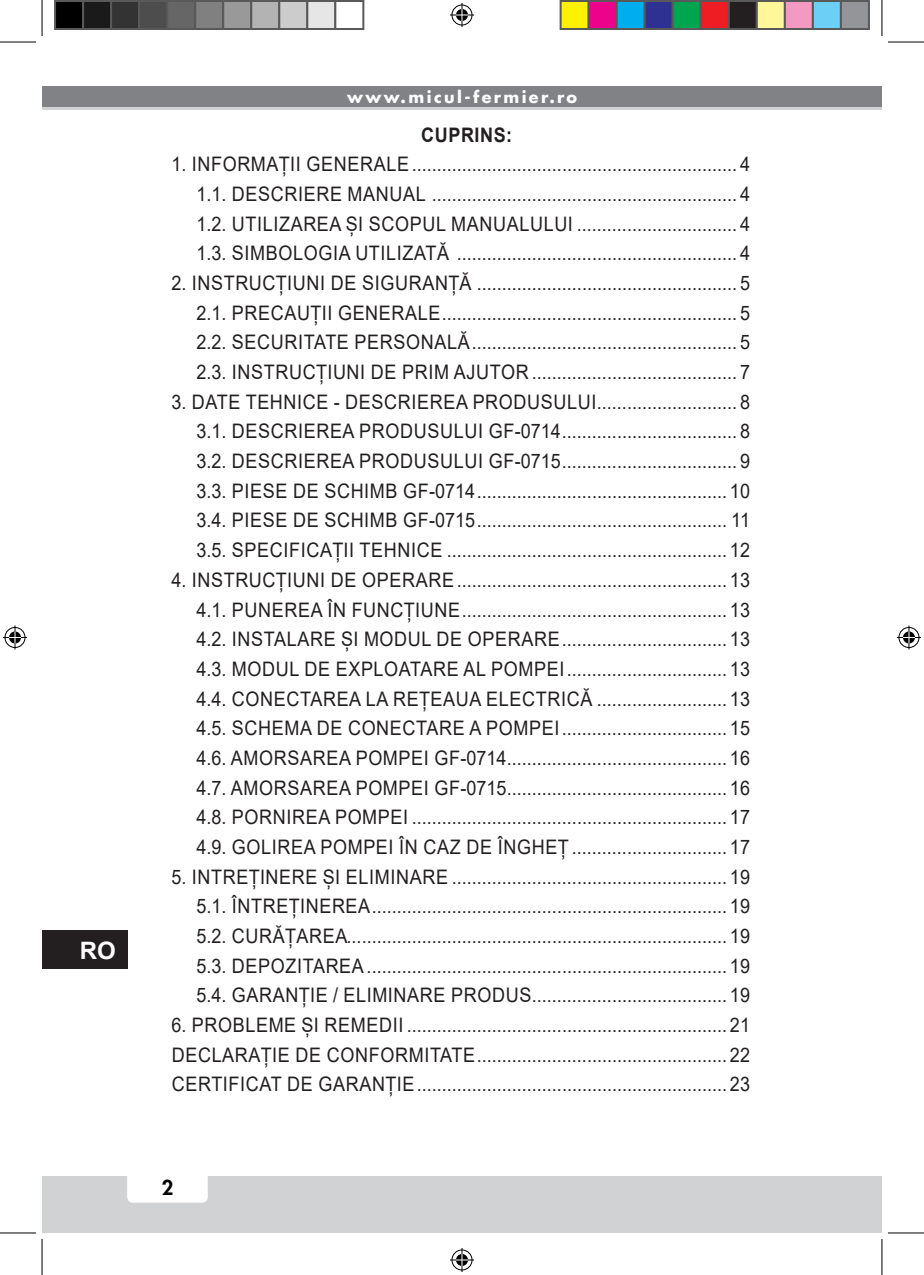
<style>
.page{position:relative;width:924px;height:1275px;background:#fff}
.page>*{position:absolute;margin:0;border:0;box-sizing:border-box;transform-origin:0 0}
.t1{font:700 24px "Arial";color:#fff}
.Cuprins-2{font:20px "Arial";letter-spacing:.035em;color:#231f20;scale:.9 1}
.Cuprins-1{font:20px "Arial";letter-spacing:.035em;color:#231f20;scale:.9 1}
.Testo_normale{font:700 20px "Arial";letter-spacing:.035em;color:#231f20;scale:.9 1}
.t2{font:800 20px "Futura";color:#000}
.t3{font:700 16px "Futura";letter-spacing:.15em;color:#fff}
</style>
<div class="page">
<div style="left:42px;top:1176px;width:839px;height:57px;background:#d1d2d4"></div>
<div style="left:127px;top:1162px;width:81px;height:40px;background:#fff;border-radius:6px"></div>
<div style="left:42px;top:86px;width:839px;height:24px;background:#808285"></div>
<hr style="left:42px;top:107px;width:839px;height:3px;background:#d1d2d4">
<div style="left:42px;top:930px;width:85px;height:39px;background:#231f20"></div>
<hr style="left:0;top:42px;width:36px;height:1px;background:#000">
<hr style="left:887px;top:42px;width:36px;height:1px;background:#000">
<hr style="left:0;top:1232px;width:36px;height:1px;background:#000">
<hr style="left:887px;top:1232px;width:36px;height:1px;background:#000">
<hr style="left:42px;top:0;width:1px;height:36px;background:#000">
<hr style="left:42px;top:1239px;width:1px;height:36px;background:#000">
<hr style="left:881px;top:0;width:1px;height:36px;background:#000">
<hr style="left:881px;top:1239px;width:1px;height:36px;background:#000">
<svg style="left:450px;top:3px;width:24px;height:24px"></svg>
<svg style="left:450px;top:1248px;width:24px;height:24px"></svg>
<svg style="left:3px;top:625px;width:24px;height:24px"></svg>
<svg style="left:897px;top:625px;width:23px;height:24px"></svg>
<div style="left:55px;top:1px;width:28px;height:28px;background:#000"></div>
<div style="left:54px;top:0;width:30px;height:30px;border:2px solid #595959"></div>
<div style="left:83px;top:1px;width:28px;height:28px;background:#1a1a1a"></div>
<div style="left:82px;top:0;width:30px;height:30px;border:2px solid #595959"></div>
<div style="left:111px;top:1px;width:28px;height:28px;background:#333"></div>
<div style="left:110px;top:0;width:30px;height:30px;border:2px solid #595959"></div>
<div style="left:139px;top:1px;width:28px;height:28px;background:#4d4d4d"></div>
<div style="left:138px;top:0;width:30px;height:30px;border:2px solid #595959"></div>
<div style="left:167px;top:1px;width:28px;height:28px;background:#666"></div>
<div style="left:166px;top:0;width:30px;height:30px;border:2px solid #595959"></div>
<div style="left:195px;top:1px;width:28px;height:28px;background:#808080"></div>
<div style="left:194px;top:0;width:30px;height:30px;border:2px solid #595959"></div>
<div style="left:223px;top:1px;width:28px;height:28px;background:#999"></div>
<div style="left:222px;top:0;width:30px;height:30px;border:2px solid #595959"></div>
<div style="left:251px;top:1px;width:28px;height:28px;background:#b3b3b3"></div>
<div style="left:250px;top:0;width:30px;height:30px;border:2px solid #595959"></div>
<div style="left:279px;top:1px;width:28px;height:28px;background:#ccc"></div>
<div style="left:278px;top:0;width:30px;height:30px;border:2px solid #595959"></div>
<div style="left:307px;top:1px;width:28px;height:28px;background:#e6e6e6"></div>
<div style="left:306px;top:0;width:30px;height:30px;border:2px solid #595959"></div>
<div style="left:334px;top:0;width:30px;height:30px;border:2px solid #595959"></div>
<div style="left:560px;top:1px;width:28px;height:28px;background:#fff101"></div>
<div style="left:559px;top:0;width:30px;height:30px;border:2px solid #595959"></div>
<div style="left:588px;top:1px;width:28px;height:28px;background:#ed028c"></div>
<div style="left:587px;top:0;width:30px;height:30px;border:2px solid #595959"></div>
<div style="left:616px;top:1px;width:28px;height:28px;background:#00aeef"></div>
<div style="left:615px;top:0;width:30px;height:30px;border:2px solid #595959"></div>
<div style="left:644px;top:1px;width:28px;height:28px;background:#2e3092"></div>
<div style="left:643px;top:0;width:30px;height:30px;border:2px solid #595959"></div>
<div style="left:672px;top:1px;width:28px;height:28px;background:#00a54f"></div>
<div style="left:671px;top:0;width:30px;height:30px;border:2px solid #595959"></div>
<div style="left:700px;top:1px;width:28px;height:28px;background:#ee1d23"></div>
<div style="left:699px;top:0;width:30px;height:30px;border:2px solid #595959"></div>
<div style="left:728px;top:1px;width:28px;height:28px;background:#231f20"></div>
<div style="left:727px;top:0;width:30px;height:30px;border:2px solid #595959"></div>
<div style="left:756px;top:1px;width:28px;height:28px;background:#fff79a"></div>
<div style="left:755px;top:0;width:30px;height:30px;border:2px solid #595959"></div>
<div style="left:784px;top:1px;width:28px;height:28px;background:#f499c2"></div>
<div style="left:783px;top:0;width:30px;height:30px;border:2px solid #595959"></div>
<div style="left:812px;top:1px;width:28px;height:28px;background:#6bcff6"></div>
<div style="left:811px;top:0;width:30px;height:30px;border:2px solid #595959"></div>
<div style="left:840px;top:1px;width:28px;height:28px;background:#939598"></div>
<div style="left:839px;top:0;width:30px;height:30px;border:2px solid #595959"></div>
<p class="t1" style="left:80px;top:933px;width:37px">RO</p>
<p class="t3" style="left:347px;top:86px;width:231px">www.micul-fermier.ro</p>
<p class="Testo_normale" style="left:421px;top:120px;width:103px">CUPRINS:</p>
<p class="Cuprins-1" style="left:171px;top:150px;width:644px">1. INFORMAȚII GENERALE................................................................. 4</p>
<p class="Cuprins-2" style="left:196px;top:180px;width:616px">1.1. DESCRIERE MANUAL ............................................................. 4</p>
<p class="Cuprins-2" style="left:196px;top:210px;width:616px">1.2. UTILIZAREA ȘI SCOPUL MANUALULUI ................................ 4</p>
<p class="Cuprins-2" style="left:196px;top:239px;width:616px">1.3. SIMBOLOGIA UTILIZATĂ ........................................................ 4</p>
<p class="Cuprins-1" style="left:171px;top:269px;width:644px">2. INSTRUCȚIUNI DE SIGURANȚĂ .................................................... 5</p>
<p class="Cuprins-2" style="left:196px;top:299px;width:616px">2.1. PRECAUȚII GENERALE........................................................... 5</p>
<p class="Cuprins-2" style="left:196px;top:328px;width:616px">2.2. SECURITATE PERSONALĂ..................................................... 5</p>
<p class="Cuprins-2" style="left:196px;top:358px;width:616px">2.3. INSTRUCȚIUNI DE PRIM AJUTOR ......................................... 7</p>
<p class="Cuprins-1" style="left:171px;top:388px;width:644px">3. DATE TEHNICE - DESCRIEREA PRODUSULUI............................ 8</p>
<p class="Cuprins-2" style="left:196px;top:417px;width:616px">3.1. DESCRIEREA PRODUSULUI GF-0714................................... 8</p>
<p class="Cuprins-2" style="left:196px;top:447px;width:616px">3.2. DESCRIEREA PRODUSULUI GF-0715................................... 9</p>
<p class="Cuprins-2" style="left:196px;top:477px;width:616px">3.3. PIESE DE SCHIMB GF-0714.................................................. 10</p>
<p class="Cuprins-2" style="left:196px;top:507px;width:616px">3.4. PIESE DE SCHIMB GF-0715.................................................. 11</p>
<p class="Cuprins-2" style="left:196px;top:536px;width:616px">3.5. SPECIFICAȚII TEHNICE ........................................................ 12</p>
<p class="Cuprins-1" style="left:171px;top:566px;width:644px">4. INSTRUCȚIUNI DE OPERARE...................................................... 13</p>
<p class="Cuprins-2" style="left:196px;top:596px;width:616px">4.1. PUNEREA ÎN FUNCȚIUNE..................................................... 13</p>
<p class="Cuprins-2" style="left:196px;top:625px;width:616px">4.2. INSTALARE ȘI MODUL DE OPERARE................................. 13</p>
<p class="Cuprins-2" style="left:196px;top:655px;width:616px">4.3. MODUL DE EXPLOATARE AL POMPEI................................ 13</p>
<p class="Cuprins-2" style="left:196px;top:685px;width:616px">4.4. CONECTAREA LA REȚEAUA ELECTRICĂ .......................... 13</p>
<p class="Cuprins-2" style="left:196px;top:714px;width:616px">4.5. SCHEMA DE CONECTARE A POMPEI................................. 15</p>
<p class="Cuprins-2" style="left:196px;top:744px;width:616px">4.6. AMORSAREA POMPEI GF-0714............................................ 16</p>
<p class="Cuprins-2" style="left:196px;top:774px;width:616px">4.7. AMORSAREA POMPEI GF-0715............................................ 16</p>
<p class="Cuprins-2" style="left:196px;top:803px;width:616px">4.8. PORNIREA POMPEI ............................................................... 17</p>
<p class="Cuprins-2" style="left:196px;top:833px;width:616px">4.9. GOLIREA POMPEI ÎN CAZ DE ÎNGHEȚ ............................... 17</p>
<p class="Cuprins-1" style="left:171px;top:863px;width:644px">5. INTREȚINERE ȘI ELIMINARE ....................................................... 19</p>
<p class="Cuprins-2" style="left:196px;top:892px;width:616px">5.1. ÎNTREȚINEREA....................................................................... 19</p>
<p class="Cuprins-2" style="left:196px;top:922px;width:616px">5.2. CURĂȚAREA............................................................................ 19</p>
<p class="Cuprins-2" style="left:196px;top:952px;width:616px">5.3. DEPOZITAREA........................................................................ 19</p>
<p class="Cuprins-2" style="left:196px;top:981px;width:616px">5.4. GARANȚIE / ELIMINARE PRODUS....................................... 19</p>
<p class="Cuprins-1" style="left:171px;top:1011px;width:644px">6. PROBLEME ȘI REMEDII ................................................................ 21</p>
<p class="Cuprins-1" style="left:172px;top:1041px;width:643px">DECLARAȚIE DE CONFORMITATE.................................................. 22</p>
<p class="Cuprins-1" style="left:172px;top:1070px;width:643px">CERTIFICAT DE GARANȚIE.............................................................. 23</p>
<p class="t2" style="left:162px;top:1174px;width:13px">2</p>
</div>
